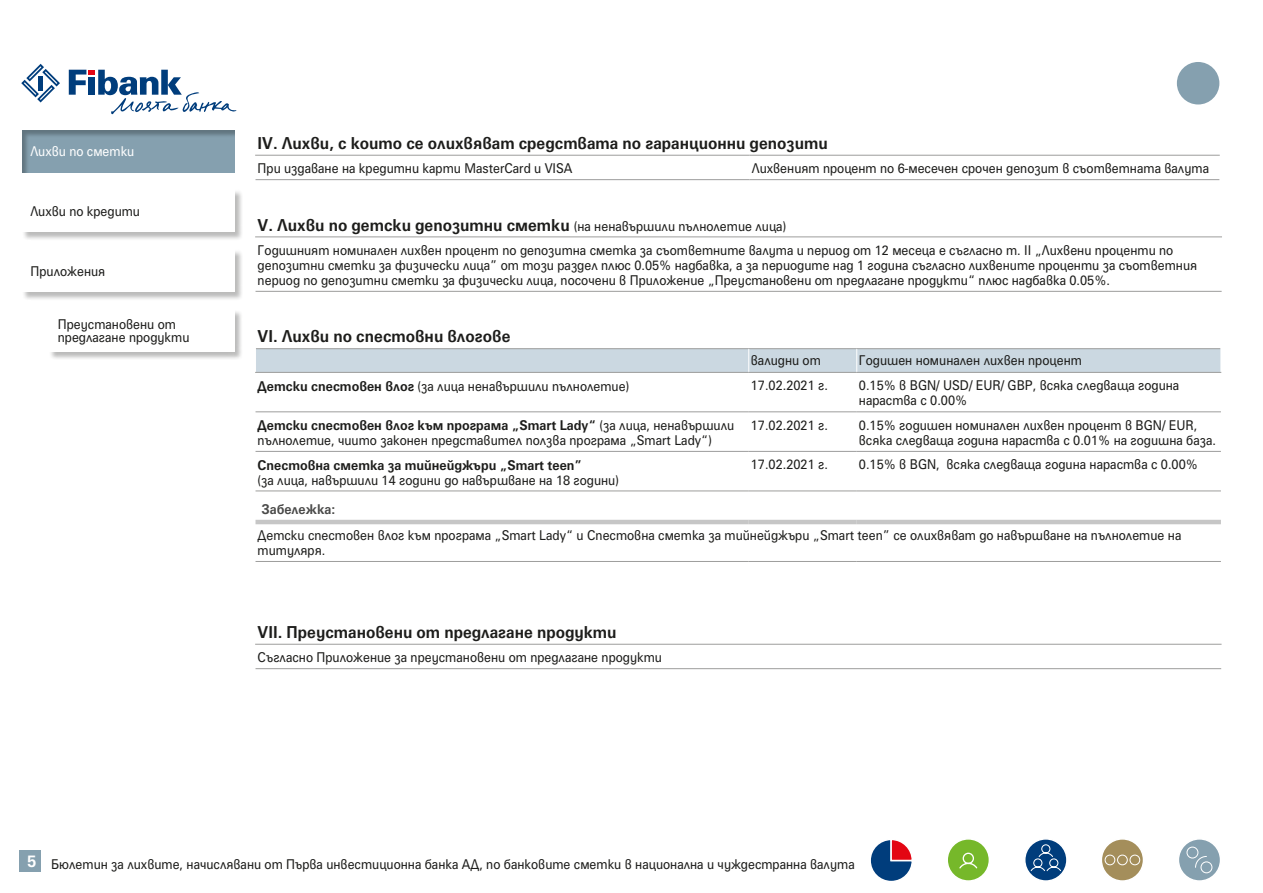
<style>
.page{position:relative;width:1263px;height:893px;background:#fff}
.page>*{position:absolute;margin:0;border:0;box-sizing:border-box;transform-origin:0 0}
.t1{font:700 16.5px "SP Universus";color:#1d1d1b;scale:.9 1}
.t2{font:700 16.5px "SP Universus";color:#fff;scale:.9 1}
.t3{font:13.5px/15px "SP Universus";color:#1d1d1b;scale:.9 1}
.t4{font:700 13.5px "SP Universus";color:#1d1d1b;scale:.9 1}
.t5{font:13.5px "SP Universus";color:#fff;scale:.9 1}
.t6{font:700 13.5px "SP Universus";color:#4a4a49;scale:.9 1}
.s1{font-weight:400;font-size:13.5px}
.s2{font-weight:700}
</style>
<div class="page">
<div style="left:20px;top:850px;width:21px;height:22px;background:#85a0af"></div>
<svg style="left:1025px;top:839px;width:42px;height:42px"></svg>
<div style="left:1024px;top:838px;width:44px;height:44px;border:2px solid #fff;border-radius:50%"></div>
<svg style="left:1030px;top:844px;width:32px;height:28px"></svg>
<div style="left:947px;top:839px;width:42px;height:42px;background:#76b82a;border-radius:50%"></div>
<div style="left:946px;top:838px;width:44px;height:44px;border:2px solid #fff;border-radius:50%"></div>
<svg style="left:959px;top:852px;width:19px;height:17px"></svg>
<div style="left:1101px;top:839px;width:42px;height:42px;background:#a48e5b;border-radius:50%"></div>
<div style="left:1100px;top:838px;width:44px;height:44px;border:2px solid #fff;border-radius:50%"></div>
<svg style="left:1104px;top:854px;width:37px;height:12px"></svg>
<div style="left:870px;top:839px;width:42px;height:42px;background:#003d7c;border-radius:21px"></div>
<div style="left:869px;top:839px;width:44px;height:43px;border:2px solid #fff;border-radius:21px"></div>
<svg style="left:890px;top:839px;width:23px;height:23px"></svg>
<div style="left:1178px;top:839px;width:42px;height:42px;background:#85a0af;border-radius:50%"></div>
<div style="left:1178px;top:838px;width:43px;height:44px;border:2px solid #fff;border-radius:50%"></div>
<div style="left:1186px;top:847px;width:12px;height:11px;border:1px solid #fff;border-radius:50%"></div>
<div style="left:1200px;top:861px;width:12px;height:12px;border:1px solid #fff;border-radius:50%"></div>
<svg style="left:1194px;top:855px;width:13px;height:13px"></svg>
<hr style="left:255px;top:372px;width:494px;height:1px;background:#9d9d9c">
<hr style="left:749px;top:372px;width:108px;height:1px;background:#9d9d9c">
<hr style="left:857px;top:372px;width:364px;height:1px;background:#9d9d9c">
<hr style="left:255px;top:411px;width:494px;height:1px;background:#9d9d9c">
<hr style="left:749px;top:411px;width:108px;height:1px;background:#9d9d9c">
<hr style="left:857px;top:411px;width:364px;height:1px;background:#9d9d9c">
<hr style="left:255px;top:451px;width:494px;height:1px;background:#9d9d9c">
<hr style="left:749px;top:451px;width:108px;height:1px;background:#9d9d9c">
<hr style="left:857px;top:451px;width:364px;height:1px;background:#9d9d9c">
<hr style="left:255px;top:491px;width:494px;height:1px;background:#9d9d9c">
<hr style="left:749px;top:491px;width:108px;height:1px;background:#9d9d9c">
<hr style="left:857px;top:491px;width:364px;height:1px;background:#9d9d9c">
<hr style="left:255px;top:561px;width:494px;height:1px;background:#9d9d9c">
<hr style="left:749px;top:561px;width:108px;height:1px;background:#9d9d9c">
<hr style="left:857px;top:561px;width:364px;height:1px;background:#9d9d9c">
<svg style="left:256px;top:348px;width:965px;height:24px;background:#c9d5de"></svg>
<hr style="left:255px;top:520px;width:494px;height:4px;background:#c6c6c6">
<hr style="left:749px;top:520px;width:108px;height:4px;background:#c6c6c6">
<hr style="left:857px;top:520px;width:364px;height:4px;background:#c6c6c6">
<hr style="left:255px;top:644px;width:966px;height:1px;background:#9d9d9c">
<hr style="left:255px;top:668px;width:966px;height:1px;background:#9d9d9c">
<hr style="left:255px;top:236px;width:967px;height:1px;background:#9d9d9c">
<hr style="left:255px;top:291px;width:966px;height:1px;background:#9d9d9c">
<hr style="left:255px;top:179px;width:495px;height:1px;background:#9d9d9c">
<hr style="left:750px;top:179px;width:469px;height:1px;background:#9d9d9c">
<hr style="left:255px;top:155px;width:495px;height:1px;background:#9d9d9c">
<hr style="left:750px;top:155px;width:470px;height:1px;background:#9d9d9c">
<div style="left:22px;top:190px;width:221px;height:51px;background:#1d1d1b;opacity:.3"></div>
<div style="left:22px;top:189px;width:213px;height:43px;background:#fff"></div>
<div style="left:22px;top:250px;width:221px;height:51px;background:#1d1d1b;opacity:.3"></div>
<div style="left:22px;top:249px;width:213px;height:43px;background:#fff"></div>
<div style="left:50px;top:310px;width:193px;height:49px;background:#1d1d1b;opacity:.3"></div>
<div style="left:49px;top:309px;width:186px;height:43px;background:#fff"></div>
<div style="left:9px;top:119px;width:240px;height:63px;background:#1d1d1b;opacity:.3"></div>
<div style="left:1177px;top:62px;width:42px;height:42px;background:#85a0af;border-radius:50%"></div>
<svg style="left:21px;top:64px;width:39px;height:38px"></svg>
<svg style="left:69px;top:70px;width:168px;height:45px"></svg>
<p class="t5" style="left:31px;top:143px;width:117px">Лихви по сметки</p>
<p class="t3" style="left:31px;top:203px;width:123px">Лихви по кредити</p>
<p class="t3" style="left:31px;top:263px;width:85px">Приложения</p>
<p class="t3" style="left:58px;top:317px;width:148px;line-height:13.5px">Преустановени от предлагане продукти</p>
<p class="t1" style="left:258px;top:133px;width:635px">IV. Лихви, с които се олихвяват средствата по гаранционни депозити</p>
<p class="t3" style="left:258px;top:161px;width:351px">При издаване на кредитни карти МasterСard и VISA</p>
<p class="t3" style="left:752px;top:161px;width:510px">Лихвеният процент по 6-месечен срочен депозит в съответната валута</p>
<p class="t1" style="left:258px;top:215px;width:589px">V. Лихви по детски депозитни сметки <span class="s1">(на ненавършили пълнолетие лица)</span></p>
<p class="t3" style="left:258px;top:242px;width:1045px">Годишният номинален лихвен процент по депозитна сметка за съответните валута и период от 12 месеца е съгласно т. II „Лихвени проценти по депозитни сметки за физически лица” от този раздел плюс 0.05% надбавка, а за периодите над 1 година съгласно лихвените проценти за съответния период по депозитни сметки за физически лица, посочени в Приложение „Преустановени от предлагане продукти“ плюс надбавка 0.05%.</p>
<p class="t1" style="left:258px;top:327px;width:282px">VI. Лихви по спестовни влогове</p>
<p class="t3" style="left:751px;top:352px;width:79px">валидни от</p>
<p class="t3" style="left:859px;top:352px;width:249px">Годишен номинален лихвен процент</p>
<p class="t3" style="left:258px;top:378px;width:414px"><span class="s2">Детски спестовен влог</span> (за лица ненавършили пълнолетие)</p>
<p class="t3" style="left:751px;top:378px;width:87px">17.02.2021 г.</p>
<p class="t3" style="left:859px;top:378px;width:357px">0.15% в BGN/ USD/ EUR/ GBP, всяка следваща година нараства с 0.00%</p>
<p class="t3" style="left:258px;top:417px;width:531px"><span class="s2">Детски спестовен влог към програма „Smart Lady“</span> (за лица, ненавършили пълнолетие, чиито законен представител ползва програма „Smart Lady“)</p>
<p class="t3" style="left:751px;top:417px;width:87px">17.02.2021 г.</p>
<p class="t3" style="left:859px;top:417px;width:398px">0.15% годишен номинален лихвен процент в BGN/ EUR, всяка следваща година нараства с 0.01% на годишна база.</p>
<p class="t4" style="left:258px;top:457px;width:362px">Спестовна сметка за тийнейджъри „Smart teen”</p>
<p class="t3" style="left:258px;top:472px;width:403px">(за лица, навършили 14 години до навършване на 18 години)</p>
<p class="t3" style="left:751px;top:457px;width:87px">17.02.2021 г.</p>
<p class="t3" style="left:859px;top:457px;width:378px">0.15% в BGN, всяка следваща година нараства с 0.00%</p>
<p class="t6" style="left:261px;top:501px;width:83px">Забележка:</p>
<p class="t3" style="left:258px;top:528px;width:1028px">Детски спестовен влог към програма „Smart Lady“ и Спестовна сметка за тийнейджъри „Smart teen” се олихвяват до навършване на пълнолетие на титуляря.</p>
<p class="t1" style="left:258px;top:622px;width:400px">VII. Преустановени от предлагане продукти</p>
<p class="t3" style="left:258px;top:650px;width:451px">Съгласно Приложение за преустановени от предлагане продукти</p>
<p class="t2" style="left:27px;top:851px;width:12px">5</p>
<p class="t3" style="left:51px;top:856px;width:894px">Бюлетин за лихвите, начислявани от Първа инвестиционна банка АД, по банковите сметки в национална и чуждестранна валута</p>
</div>
